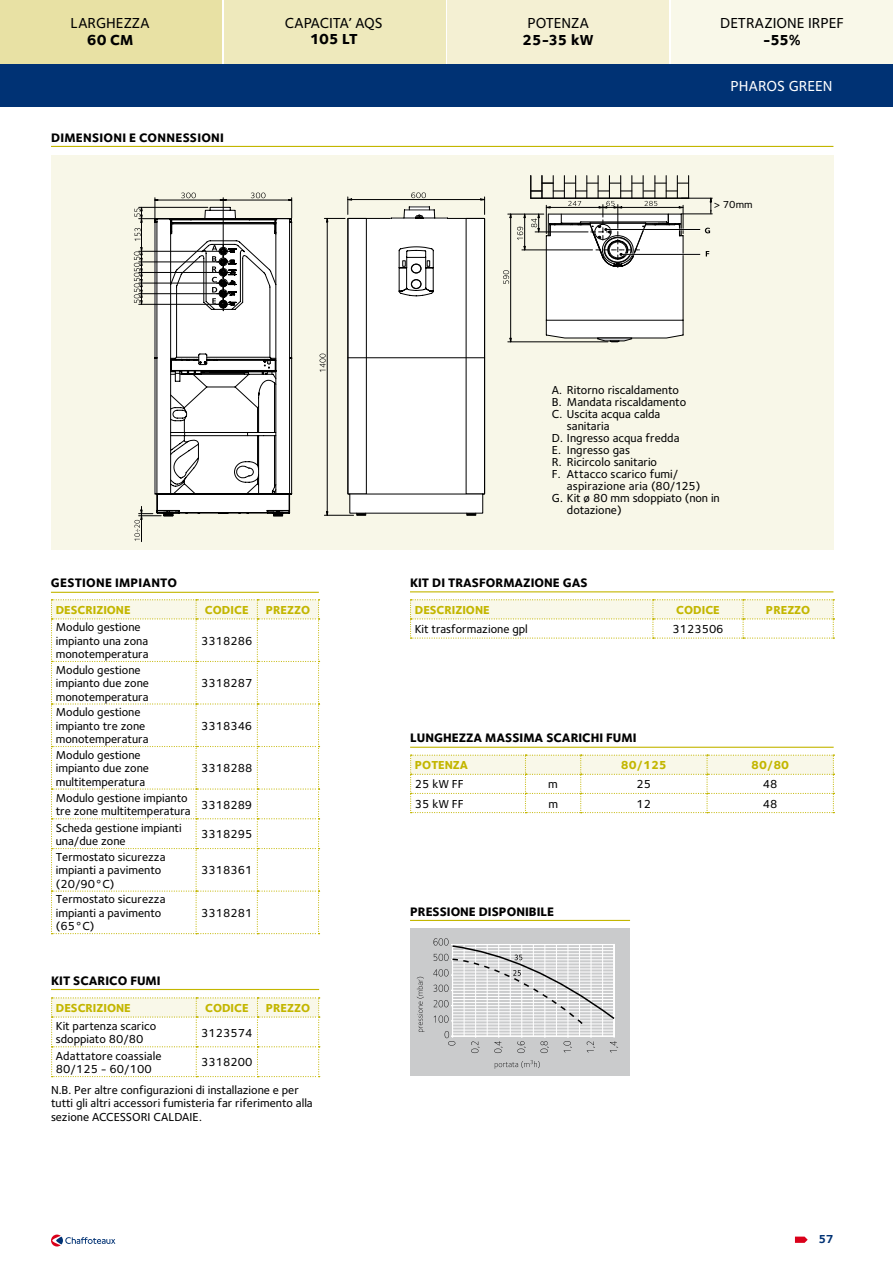
<style>
.page{position:relative;width:893px;height:1263px;background:#fff}
.page>*{position:absolute;margin:0;border:0;box-sizing:border-box;transform-origin:0 0}
.t1{font:500 15px "Foundry Sterling";color:#000}
.t2{font:800 15px "Foundry Sterling";letter-spacing:-.02em;color:#000}
.t3{font:500 15px "Foundry Sterling";color:#fff}
.t4{font:800 12.75px "Foundry Sterling";color:#000}
.t5{font:800 12.75px "Foundry Sterling";letter-spacing:.02em;color:#000}
.t6{font:500 12px/13.5px "Foundry Sterling";color:#000}
.t7{font:800 12px "Foundry Sterling";color:#c3b600}
.t8{font:700 12px "Foundry Sterling";color:#003274}
.t9{font:500 10.5px "Foundry Sterling";color:#000}
</style>
<div class="page">
<div style="left:0;top:0;width:221px;height:64px;background:#e8e1a4"></div>
<div style="left:224px;top:0;width:221px;height:64px;background:#eee9bc"></div>
<div style="left:448px;top:0;width:221px;height:64px;background:#f4f0d3"></div>
<div style="left:672px;top:0;width:221px;height:64px;background:#f9f8e9"></div>
<svg style="left:51px;top:1234px;width:64px;height:12px"></svg>
<svg style="left:795px;top:1236px;width:13px;height:7px"></svg>
<svg style="left:410px;top:599px;width:424px;height:40px"></svg>
<hr style="left:410px;top:591px;width:423px;height:1px;background:#c3b600">
<div style="left:0;top:64px;width:893px;height:43px;background:#003274"></div>
<hr style="left:51px;top:146px;width:782px;height:1px;background:#c3b600">
<hr style="left:51px;top:592px;width:268px;height:1px;background:#c3b600">
<svg style="left:51px;top:599px;width:269px;height:335px"></svg>
<hr style="left:410px;top:920px;width:220px;height:1px;background:#c3b600">
<div style="left:410px;top:928px;width:220px;height:148px;background:#cacbcc"></div>
<svg style="left:433px;top:938px;width:185px;height:115px"></svg>
<svg style="left:495px;top:1060px;width:45px;height:9px"></svg>
<svg style="left:417px;top:977px;width:7px;height:55px"></svg>
<div style="left:51px;top:156px;width:782px;height:394px;background:#f8f7e8"></div>
<svg style="left:320px;top:192px;width:166px;height:324px"></svg>
<hr style="left:141px;top:506px;width:1px;height:36px;background:#000">
<svg style="left:134px;top:193px;width:159px;height:348px"></svg>
<svg style="left:705px;top:228px;width:5px;height:5px"></svg>
<hr style="left:621px;top:254px;width:79px;height:1px;background:#000">
<hr style="left:606px;top:229px;width:94px;height:1px;background:#000">
<hr style="left:681px;top:198px;width:31px;height:1px;background:#000">
<svg style="left:710px;top:197px;width:2px;height:17px"></svg>
<hr style="left:681px;top:214px;width:31px;height:1px;background:#000">
<svg style="left:503px;top:176px;width:186px;height:167px"></svg>
<hr style="left:51px;top:989px;width:268px;height:1px;background:#c3b600">
<svg style="left:51px;top:997px;width:269px;height:80px"></svg>
<svg style="left:410px;top:755px;width:424px;height:58px"></svg>
<hr style="left:410px;top:747px;width:424px;height:1px;background:#c3b600">
<p class="t1" style="left:71px;top:12px;width:80px">LARGHEZZA</p>
<p class="t2" style="left:87px;top:29px;width:48px">60 CM</p>
<p class="t4" style="left:51px;top:128px;width:34px">DIMENSION</p>
<p class="t5" style="left:123px;top:128px;width:103px">I E CONNESSIONI</p>
<p class="t1" style="left:285px;top:12px;width:99px">CAPAC ITA’ AQS</p>
<p class="t2" style="left:310px;top:28px;width:49px">105 LT</p>
<p class="t1" style="left:527px;top:13px;width:63px">POTENZA</p>
<p class="t2" style="left:522px;top:29px;width:73px">25-35 KW</p>
<p class="t1" style="left:720px;top:13px;width:125px">DETRAZIONE IRPEF</p>
<p class="t2" style="left:763px;top:29px;width:39px">-55%</p>
<p class="t3" style="left:731px;top:75px;width:103px">PHAROS GREEN</p>
<p class="t9" style="left:714px;top:197px;width:40px">&gt; 70mm</p>
<p class="t4" style="left:51px;top:574px;width:128px">GESTIONE IMPIANTO</p>
<p class="t7" style="left:56px;top:601px;width:76px">DESCRIZIONE</p>
<p class="t7" style="left:205px;top:601px;width:45px">CODICE</p>
<p class="t7" style="left:266px;top:601px;width:46px">PREZZO</p>
<p class="t6" style="left:56px;top:620px;width:94px">Modulo gestione impianto una zona monotemperatura</p>
<p class="t6" style="left:201px;top:634px;width:53px">3318286</p>
<p class="t6" style="left:56px;top:663px;width:95px">Modulo gestione impianto due zone monotemperatura</p>
<p class="t6" style="left:56px;top:705px;width:94px">Modulo gestione impianto tre zone monotemperatura</p>
<p class="t6" style="left:56px;top:748px;width:95px">Modulo gestione impianto due zone multitemperatura</p>
<p class="t6" style="left:201px;top:676px;width:53px">3318287</p>
<p class="t6" style="left:201px;top:719px;width:53px">3318346</p>
<p class="t6" style="left:201px;top:761px;width:53px">3318288</p>
<p class="t6" style="left:56px;top:791px;width:136px">Modulo gestione impianto tre zone multitemperatura</p>
<p class="t6" style="left:201px;top:797px;width:53px">3318289</p>
<p class="t6" style="left:56px;top:820px;width:127px">Scheda gestione impianti una/due zone</p>
<p class="t6" style="left:201px;top:827px;width:53px">3318295</p>
<p class="t6" style="left:56px;top:850px;width:111px">Termostato sicurezza impianti a pavimento (20/90°C)</p>
<p class="t6" style="left:201px;top:863px;width:53px">3318361</p>
<p class="t6" style="left:552px;top:383px;width:128px">A. Ritorno riscaldamento</p>
<p class="t6" style="left:552px;top:395px;width:136px">B. Mandata riscaldamento</p>
<p class="t6" style="left:552px;top:407px;width:110px">C. Uscita acqua calda</p>
<p class="t6" style="left:567px;top:419px;width:44px">sanitaria</p>
<p class="t6" style="left:552px;top:431px;width:129px">D. Ingresso acqua fredda</p>
<p class="t6" style="left:552px;top:443px;width:79px">E. Ingresso gas</p>
<p class="t6" style="left:552px;top:455px;width:107px">R. Ricircolo sanitario</p>
<p class="t6" style="left:552px;top:467px;width:128px">F. Attacco scarico fumi/</p>
<p class="t6" style="left:567px;top:479px;width:135px">aspirazione aria (80/125)</p>
<p class="t6" style="left:552px;top:491px;width:169px">G. Kit ø 80 mm sdoppiato (non in</p>
<p class="t6" style="left:567px;top:503px;width:56px">dotazione)</p>
<p class="t4" style="left:410px;top:574px;width:47px">KIT DI TRASFOR</p>
<p class="t4" style="left:503px;top:574px;width:20px">MAZIONE</p>
<p class="t4" style="left:563px;top:574px;width:18px">GAS</p>
<p class="t7" style="left:415px;top:601px;width:76px">DESCRIZIONE</p>
<p class="t7" style="left:676px;top:601px;width:45px">CODICE</p>
<p class="t7" style="left:766px;top:601px;width:46px">PREZZO</p>
<p class="t6" style="left:415px;top:622px;width:114px">Kit trasformazione gpl</p>
<p class="t6" style="left:672px;top:622px;width:53px">3123506</p>
<p class="t4" style="left:410px;top:729px;width:228px">LUNGHEZZA MASSIMA SCARICHI FUMI</p>
<p class="t7" style="left:415px;top:757px;width:55px">POTENZA</p>
<p class="t7" style="left:621px;top:757px;width:47px">80/125</p>
<p class="t7" style="left:751px;top:757px;width:40px">80/80</p>
<p class="t6" style="left:415px;top:777px;width:44px">25 kW ff</p>
<p class="t6" style="left:548px;top:777px;width:11px">m</p>
<p class="t6" style="left:637px;top:777px;width:16px">25</p>
<p class="t6" style="left:763px;top:777px;width:16px">48</p>
<p class="t6" style="left:415px;top:796px;width:44px">35 kW ff</p>
<p class="t6" style="left:548px;top:796px;width:11px">m</p>
<p class="t6" style="left:637px;top:796px;width:16px">12</p>
<p class="t6" style="left:763px;top:796px;width:16px">48</p>
<p class="t6" style="left:56px;top:892px;width:111px">Termostato sicurezza impianti a pavimento (65°C)</p>
<p class="t6" style="left:201px;top:906px;width:53px">3318281</p>
<p class="t4" style="left:410px;top:902px;width:146px">PRESSIONE DISPONIBILE</p>
<p class="t4" style="left:51px;top:971px;width:109px">KIT SCARICO FUMI</p>
<p class="t7" style="left:56px;top:999px;width:76px">DESCRIZIONE</p>
<p class="t7" style="left:205px;top:999px;width:45px">CODICE</p>
<p class="t7" style="left:266px;top:999px;width:46px">PREZZO</p>
<p class="t6" style="left:56px;top:1019px;width:102px">Kit partenza scarico sdoppiato 80/80</p>
<p class="t6" style="left:201px;top:1025px;width:53px">3123574</p>
<p class="t6" style="left:56px;top:1048px;width:107px">Adattatore coassiale<br>80/125 - 60/100</p>
<p class="t6" style="left:201px;top:1055px;width:53px">3318200</p>
<p class="t6" style="left:51px;top:1083px;width:263px">N.B. Per altre configurazioni di installazione e per tutti gli altri accessori fumisteria far riferimento alla sezione ACCESSORI CALDAIE.</p>
<p class="t8" style="left:818px;top:1230px;width:17px">57</p>
</div>
